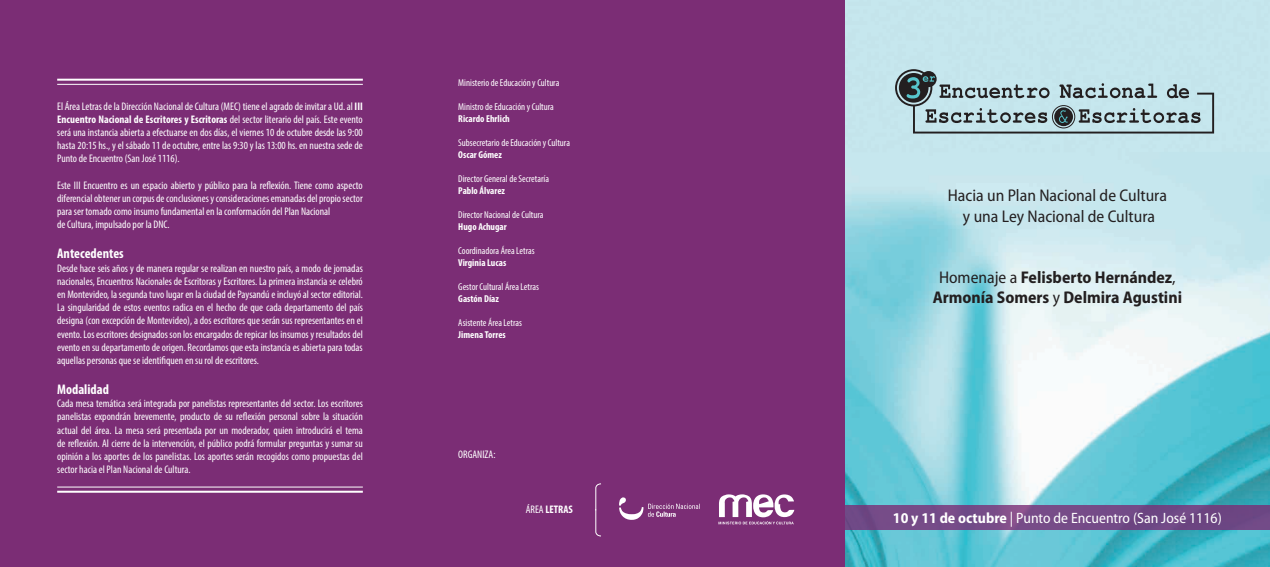
<style>
.page{position:relative;width:1270px;height:567px;background:#fff}
.page>*{position:absolute;margin:0;border:0;box-sizing:border-box;transform-origin:0 0}
.t1{font:700 semi-condensed 17px/20.4px "Myriad Pro";color:#231f20;text-align:center}
.t2{font:semi-condensed 17px/20.4px "Myriad Pro";color:#231f20;text-align:center}
.t3{font:semi-condensed 15px "Myriad Pro";color:#fff}
.t4{font:700 condensed 14px "Myriad Pro";color:#fff}
.t5{font:condensed 11px/13.2px "Myriad Pro";color:#fff;text-align:justify}
.t6{font:700 condensed 11px "Myriad Pro";color:#fff}
.t7{font:condensed 10px "Myriad Pro";color:#fff}
.t8{font:700 condensed 10px "Myriad Pro";color:#fff}
.s1{font-weight:700}
.s2{font-weight:400}
</style>
<div class="page">
<img style="left:845px;top:0;width:425px;height:567px">
<div style="left:842px;top:505px;width:428px;height:25px;background:#744b88"></div>
<div style="left:0;top:0;width:845px;height:567px;background:#7b2d75"></div>
<svg style="left:718px;top:494px;width:76px;height:30px"></svg>
<svg style="left:619px;top:497px;width:81px;height:23px"></svg>
<svg style="left:595px;top:483px;width:6px;height:54px"></svg>
<hr style="left:57px;top:84px;width:306px;height:1px;background:#fff">
<hr style="left:57px;top:487px;width:306px;height:1px;background:#fff">
<hr style="left:57px;top:79px;width:306px;height:2px;background:#fff">
<hr style="left:57px;top:491px;width:306px;height:2px;background:#fff">
<svg style="left:895px;top:69px;width:319px;height:65px;background:#a1bbc0"></svg>
<p class="t5" style="left:57px;top:99px;width:307px">El Área Letras de la Dirección Nacional de Cultura (MEC) tiene el agrado de invitar a Ud. al <span class="s1">III Encuentro Nacional de Escritores y Escritoras</span> del sector literario del país. Este evento será una instancia abierta a efectuarse en dos días, el viernes 10 de octubre desde las 9:00 hasta 20:15 hs., y el sábado 11 de octubre, entre las 9:30 y las 13:00 hs. en nuestra sede de Punto de Encuentro (San José 1116).</p>
<p class="t5" style="left:57px;top:178px;width:307px;text-align:left">Este III Encuentro es un espacio abierto y público para la reflexión. Tiene como aspecto diferencial obtener un corpus de conclusiones y consideraciones emanadas del propio sector para ser tomado como insumo fundamental en la conformación del Plan Nacional<br>de Cultura, impulsado por la DNC.</p>
<p class="t4" style="left:57px;top:245px;width:68px">Antecedentes</p>
<p class="t5" style="left:57px;top:261px;width:307px">Desde hace seis años y de manera regular se realizan en nuestro país, a modo de jornadas nacionales, Encuentros Nacionales de Escritoras y Escritores. La primera instancia se celebró en Montevideo, la segunda tuvo lugar en la ciudad de Paysandú e incluyó al sector editorial.<br>La singularidad de estos eventos radica en el hecho de que cada departamento del país designa (con excepción de Montevideo), a dos escritores que serán sus representantes en el evento. Los escritores designados son los encargados de repicar los insumos y resultados del evento en su departamento de origen. Recordamos que esta instancia es abierta para todas aquellas personas que se identifiquen en su rol de escritores.</p>
<p class="t4" style="left:57px;top:381px;width:53px">Modalidad</p>
<p class="t5" style="left:57px;top:397px;width:307px">Cada mesa temática será integrada por panelistas representantes del sector. Los escritores panelistas expondrán brevemente, producto de su reflexión personal sobre la situación actual del área. La mesa será presentada por un moderador, quien introducirá el tema de reflexión. Al cierre de la intervención, el público podrá formular preguntas y sumar su opinión a los aportes de los panelistas. Los aportes serán recogidos como propuestas del sector hacia el Plan Nacional de Cultura.</p>
<p class="t7" style="left:458px;top:77px;width:103px">Ministerio de Educación y Cultura</p>
<p class="t7" style="left:458px;top:101px;width:97px">Ministro de Educación y Cultura</p>
<p class="t8" style="left:458px;top:113px;width:53px">Ricardo Ehrlich</p>
<p class="t7" style="left:458px;top:137px;width:113px">Subsecretario de Educación y Cultura</p>
<p class="t8" style="left:458px;top:149px;width:45px">Oscar Gómez</p>
<p class="t7" style="left:458px;top:173px;width:92px">Director General de Secretaría</p>
<p class="t8" style="left:458px;top:185px;width:48px">Pablo Álvarez</p>
<p class="t7" style="left:458px;top:209px;width:87px">Director Nacional de Cultura</p>
<p class="t8" style="left:458px;top:221px;width:50px">Hugo Achugar</p>
<p class="t7" style="left:458px;top:245px;width:78px">Coordinadora Área Letras</p>
<p class="t8" style="left:458px;top:257px;width:49px">Virginia Lucas</p>
<p class="t7" style="left:458px;top:281px;width:82px">Gestor Cultural Área Letras</p>
<p class="t8" style="left:458px;top:293px;width:42px">Gastón Díaz</p>
<p class="t7" style="left:458px;top:317px;width:65px">Asistente Área Letras</p>
<p class="t8" style="left:458px;top:329px;width:49px">Jimena Torres</p>
<p class="t5" style="left:458px;top:448px;width:39px">ORGANIZA:</p>
<p class="t6" style="left:526px;top:502px;width:49px"><span class="s2">ÁREA</span> LETRAS</p>
<h1 class="t2" style="left:948px;top:185px;width:221px">Hacia un Plan Nacional de Cultura y una Ley Nacional de Cultura</h1>
<h1 class="t1" style="left:933px;top:266px;width:251px"><span class="s2">Homenaje a</span> Felisberto Hernández<span class="s2">,<br></span>Armonía Somers <span class="s2">y</span> Delmira Agustini</h1>
<h2 class="t3" style="left:893px;top:508px;width:330px"><span class="s1">10 y 11 de octubre</span> | Punto de Encuentro (San José 1116)</h2>
</div>
